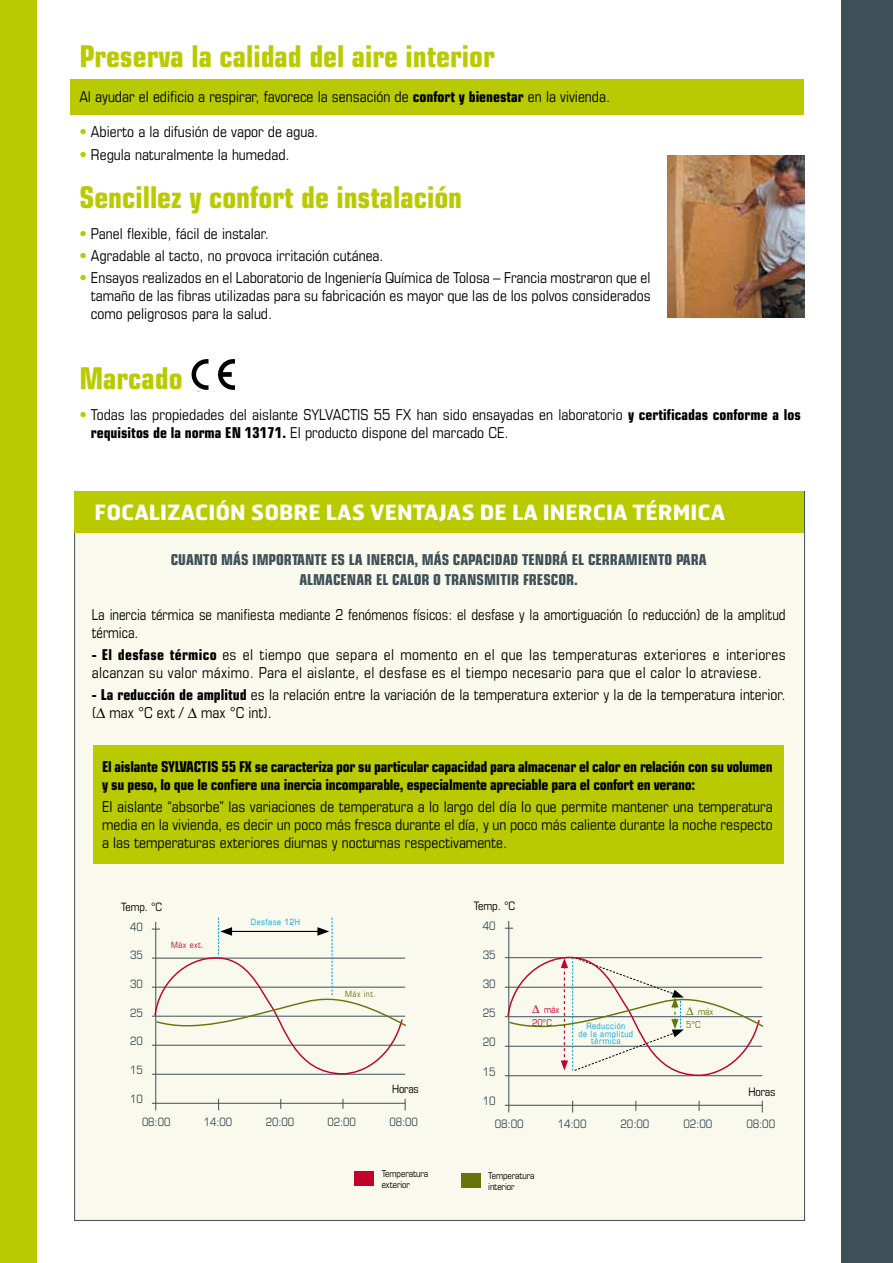
<style>
.page{position:relative;width:893px;height:1263px;background:#fff}
.page>*{position:absolute;margin:0;border:0;box-sizing:border-box;transform-origin:0 0}
.t1{font:700 condensed 30px "Eurostile";color:#b9cb00}
.t2{font:700 21px "Hermes";color:#fff}
.t3{font:condensed 15px/18px "Eurostile";color:#000;text-align:justify}
.t4{font:700 condensed 15px/18px "Eurostile";letter-spacing:-.02em;color:#000}
.t5{font:condensed 15px/18px "Eurostile";letter-spacing:.02em;color:#000}
.t6{font:condensed 15px/18px "Eurostile";color:#000;scale:.94 1}
.t7{font:700 condensed 15px/19.5px "Eurostile";color:#3e4f57;text-align:center}
.t8{font:condensed 11.7px "Eurostile";letter-spacing:-.01em;color:#3e4f57}
.t9{font:condensed 11.7px "Eurostile";letter-spacing:-.01em;color:#000}
.t10{font:condensed 11.55px "Eurostile";letter-spacing:-.01em;color:#3e4f57}
.t11{font:condensed 11.55px "Eurostile";letter-spacing:-.01em;color:#000}
.t12{font:condensed 9.45px/10.9px "Eurostile";letter-spacing:-.01em;color:#000}
.t13{font:condensed 9.45px/13px "Eurostile";color:#c1002b}
.t14{font:condensed 9.45px/13px "Eurostile";color:#667509}
.t15{font:condensed 8.7px/7.4px "Eurostile";letter-spacing:.05em;color:#009ee0;text-align:center}
.t16{font:condensed 8.55px "Eurostile";letter-spacing:.05em;color:#009ee0}
.t17{font:condensed 8.55px "Eurostile";letter-spacing:.05em;color:#c1002b}
.t18{font:condensed 8.55px "Eurostile";letter-spacing:.05em;color:#667509}
.s1{font-weight:700}
.s2{color:#b9cb00}
</style>
<div class="page">
<div style="left:71px;top:79px;width:733px;height:36px;background:#b9cb00"></div>
<div style="left:0;top:0;width:36px;height:1263px;background:#b9cb00"></div>
<div style="left:74px;top:491px;width:731px;height:730px;background:#f9faed;border:1px solid #3e4f57"></div>
<div style="left:74px;top:491px;width:730px;height:42px;background:#b9cb00"></div>
<div style="left:842px;top:0;width:51px;height:1263px;background:#3e4f57"></div>
<img style="left:668px;top:155px;width:136px;height:163px">
<svg style="left:192px;top:359px;width:16px;height:31px"></svg>
<svg style="left:218px;top:359px;width:17px;height:31px"></svg>
<div style="left:93px;top:746px;width:690px;height:118px;background:#b9cb00"></div>
<div style="left:354px;top:1171px;width:20px;height:14px;background:#c1002b"></div>
<div style="left:461px;top:1173px;width:20px;height:14px;background:#667509"></div>
<hr style="left:155px;top:922px;width:1px;height:188px;background:#3e4f57">
<hr style="left:152px;top:1103px;width:253px;height:1px;background:#3e4f57">
<svg style="left:152px;top:918px;width:254px;height:157px"></svg>
<hr style="left:508px;top:921px;width:1px;height:191px;background:#3e4f57">
<hr style="left:505px;top:1105px;width:257px;height:1px;background:#3e4f57">
<hr style="left:505px;top:957px;width:257px;height:1px;background:#3e4f57">
<hr style="left:505px;top:987px;width:257px;height:1px;background:#3e4f57">
<hr style="left:505px;top:1016px;width:257px;height:1px;background:#3e4f57">
<hr style="left:505px;top:1046px;width:257px;height:1px;background:#3e4f57">
<hr style="left:505px;top:1075px;width:257px;height:1px;background:#3e4f57">
<svg style="left:506px;top:956px;width:258px;height:121px"></svg>
<h1 class="t1" style="left:79px;top:38px;width:417px">Preserva la calidad del aire interior</h1>
<p class="t3" style="left:79px;top:88px;width:532px">Al ayudar el edificio a respirar, favorece la sensación de <span class="s1">confort y bienestar</span> en la vivienda.</p>
<p class="t3" style="left:79px;top:123px;width:241px"><span class="s2">•</span> Abierto a la difusión de vapor de agua.</p>
<p class="t3" style="left:79px;top:145px;width:212px"><span class="s2">•</span> Regula naturalmente la humedad.</p>
<h1 class="t1" style="left:79px;top:179px;width:384px">Sencillez y confort de instalación</h1>
<p class="t3" style="left:79px;top:224px;width:191px"><span class="s2">•</span> Panel flexible, fácil de instalar.</p>
<p class="t3" style="left:79px;top:246px;width:306px"><span class="s2">•</span> Agradable al tacto, no provoca irritación cutánea.</p>
<p class="t3" style="left:91px;top:269px;width:561px;text-indent:-12px"><span class="s2">•</span> Ensayos realizados en el Laboratorio de Ingeniería Química de Tolosa – Francia mostraron que el tamaño de las fibras utilizadas para su fabricación es mayor que las de los polvos considerados como peligrosos para la salud.</p>
<h1 class="t1" style="left:79px;top:360px;width:105px">Marcado</h1>
<p class="t3" style="left:91px;top:405px;width:711px;text-indent:-12px"><span class="s2">•</span> Todas las propiedades del aislante SYLVACTIS 55 FX han sido ensayadas en laboratorio <span class="s1">y certificadas conforme a los requisitos de la norma EN 13171.</span> El producto dispone del marcado CE.</p>
<h2 class="t2" style="left:95px;top:498px;width:632px">FOCALIZACIÓN SOBRE LAS VENTAJAS DE LA INERCIA TÉRMICA</h2>
<p class="t7" style="left:171px;top:550px;width:537px">CUANTO MÁS IMPORTANTE ES LA INERCIA, MÁS CAPACIDAD TENDRÁ EL CERRAMIENTO PARA<br>ALMACENAR EL CALOR O TRANSMITIR FRESCOR.</p>
<p class="t6" style="left:92px;top:605px;width:740px">La inercia térmica se manifiesta mediante 2 fenómenos físicos: el desfase y la amortiguación (o reducción) de la amplitud térmica.</p>
<p class="t5" style="left:92px;top:646px;width:695px"><span class="s1">- El desfase térmico</span> es el tiempo que separa el momento en el que las temperaturas exteriores e interiores alcanzan su valor máximo. Para el aislante, el desfase es el tiempo necesario para que el calor lo atraviese.</p>
<p class="t3" style="left:92px;top:686px;width:695px"><span class="s1">- La reducción de amplitud</span> es la relación entre la variación de la temperatura exterior y la de la temperatura interior. ( max °C ext / max °C int).</p>
<p class="t4" style="left:102px;top:757px;width:672px">El aislante SYLVACTIS 55 FX se caracteriza por su particular capacidad para almacenar el calor en relación con su volumen y su peso, lo que le confiere una inercia incomparable, especialmente apreciable para el confort en verano:</p>
<p class="t3" style="left:102px;top:797px;width:672px">El aislante “absorbe” las variaciones de temperatura a lo largo del día lo que permite mantener una temperatura media en la vivienda, es decir un poco más fresca durante el día, y un poco más caliente durante la noche respecto a las temperaturas exteriores diurnas y nocturnas respectivamente.</p>
<p class="t11" style="left:121px;top:900px;width:42px">Temp. °C</p>
<p class="t9" style="left:474px;top:899px;width:43px">Temp. °C</p>
<p class="t10" style="left:130px;top:919px;width:14px">40</p>
<p class="t10" style="left:130px;top:948px;width:14px">35</p>
<p class="t10" style="left:130px;top:977px;width:14px">30</p>
<p class="t10" style="left:130px;top:1006px;width:14px">25</p>
<p class="t10" style="left:130px;top:1034px;width:14px">20</p>
<p class="t10" style="left:130px;top:1063px;width:14px">15</p>
<p class="t10" style="left:130px;top:1092px;width:14px">10</p>
<p class="t17" style="left:171px;top:940px;width:34px">Máx ext.</p>
<p class="t16" style="left:251px;top:916px;width:51px">Desfase 12H</p>
<p class="t18" style="left:345px;top:988px;width:32px">Máx int.</p>
<p class="t11" style="left:392px;top:1082px;width:28px">Horas</p>
<p class="t8" style="left:483px;top:918px;width:14px">40</p>
<p class="t8" style="left:483px;top:948px;width:14px">35</p>
<p class="t8" style="left:483px;top:977px;width:14px">30</p>
<p class="t8" style="left:483px;top:1006px;width:14px">25</p>
<p class="t8" style="left:483px;top:1035px;width:14px">20</p>
<p class="t8" style="left:483px;top:1064px;width:14px">15</p>
<p class="t8" style="left:483px;top:1093px;width:14px">10</p>
<p class="t13" style="left:532px;top:1003px;width:29px;text-indent:12px">máx<br>20°C</p>
<p class="t15" style="left:579px;top:1022px;width:56px">Reducción<br>de la amplitud térmica</p>
<p class="t14" style="left:686px;top:1005px;width:29px;text-indent:12px">máx<br>5°C</p>
<p class="t9" style="left:748px;top:1085px;width:29px">Horas</p>
<p class="t10" style="left:142px;top:1115px;width:30px">08:00</p>
<p class="t10" style="left:204px;top:1115px;width:30px">14:00</p>
<p class="t10" style="left:266px;top:1115px;width:30px">20:00</p>
<p class="t10" style="left:328px;top:1115px;width:30px">02:00</p>
<p class="t10" style="left:389px;top:1115px;width:30px">08:00</p>
<p class="t8" style="left:495px;top:1117px;width:30px">08:00</p>
<p class="t8" style="left:558px;top:1117px;width:30px">14:00</p>
<p class="t8" style="left:621px;top:1117px;width:30px">20:00</p>
<p class="t8" style="left:683px;top:1117px;width:30px">02:00</p>
<p class="t8" style="left:746px;top:1117px;width:30px">08:00</p>
<p class="t12" style="left:382px;top:1168px;width:48px">Temperatura exterior</p>
<p class="t12" style="left:488px;top:1169px;width:48px">Temperatura interior</p>
</div>
